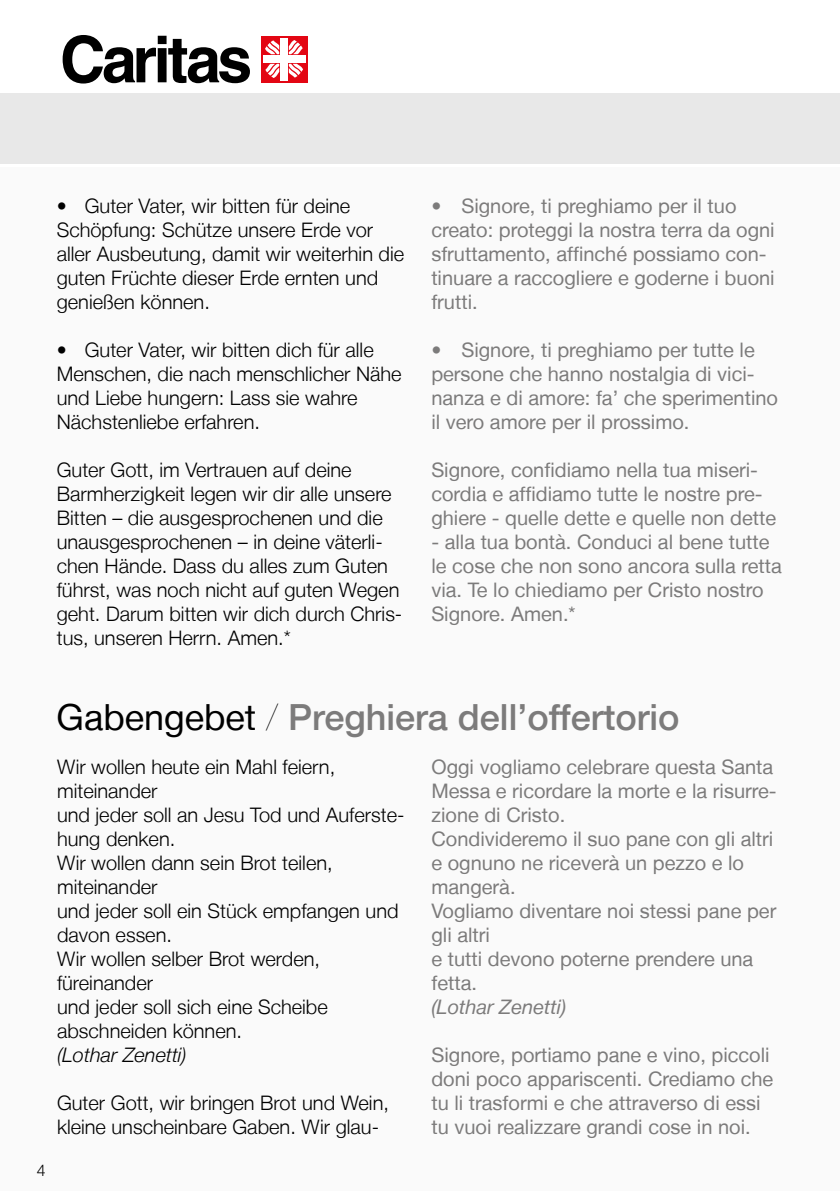
<style>
.page{position:relative;width:840px;height:1191px;background:#fff}
.page>*{position:absolute;margin:0;border:0;box-sizing:border-box;transform-origin:0 0}
.t1{font:500 36px "Helvetica Neue LT";color:#7c7b7b}
.t2{font:20px/24px "Helvetica Neue LT";color:#7c7b7b}
.t3{font:300 20px/24px "Helvetica Neue LT";color:#000}
.t4{font:italic 300 20px "Helvetica Neue LT";color:#000}
.t5{font:italic 20px "Helvetica Neue LT";color:#7c7b7b}
.t6{font:300 16px "Helvetica Neue LT";color:#000}
.s1{font-weight:400;color:#000}
.s2{font-weight:200;color:#000}
</style>
<div class="page">
<div style="left:0;top:167px;width:839px;height:1024px;background:#fafafa"></div>
<div style="left:0;top:93px;width:839px;height:70px;background:#e3e3e3"></div>
<svg style="left:63px;top:35px;width:187px;height:49px"></svg>
<div style="left:260px;top:36px;width:47px;height:46px;background:#e30613"></div>
<div style="left:263px;top:55px;width:42px;height:8px;background:#fff"></div>
<div style="left:280px;top:38px;width:8px;height:42px;background:#fff"></div>
<svg style="left:265px;top:40px;width:14px;height:14px"></svg>
<svg style="left:288px;top:40px;width:14px;height:14px"></svg>
<svg style="left:288px;top:64px;width:15px;height:14px"></svg>
<svg style="left:265px;top:64px;width:14px;height:14px"></svg>
<p class="t3" style="left:57px;top:193px;width:349px">• Guter Vater, wir bitten für deine Schöpfung: Schütze unsere Erde vor aller Ausbeutung, damit wir weiterhin die guten Früchte dieser Erde ernten und genießen können.</p>
<p class="t3" style="left:57px;top:337px;width:346px">• Guter Vater, wir bitten dich für alle Menschen, die nach menschlicher Nähe und Liebe hungern: Lass sie wahre Nächstenliebe erfahren.</p>
<p class="t3" style="left:57px;top:457px;width:347px">Guter Gott, im Vertrauen auf deine Barmherzigkeit legen wir dir alle unsere Bitten – die ausgesprochenen und die unausgesprochenen – in deine väterli&shy;chen Hände. Dass du alles zum Guten führst, was noch nicht auf guten Wegen geht. Darum bitten wir dich durch Chris&shy;tus, unseren Herrn. Amen.*</p>
<p class="t2" style="left:431px;top:193px;width:344px">• Signore, ti preghiamo per il tuo creato: proteggi la nostra terra da ogni sfruttamento, affinché possiamo con&shy;tinuare a raccogliere e goderne i buoni frutti.</p>
<p class="t2" style="left:431px;top:337px;width:348px">• Signore, ti preghiamo per tutte le persone che hanno nostalgia di vici&shy;nanza e di amore: fa’ che sperimentino il vero amore per il prossimo.</p>
<p class="t2" style="left:431px;top:457px;width:346px">Signore, confidiamo nella tua miseri&shy;cordia e affidiamo tutte le nostre pre&shy;ghiere - quelle dette e quelle non dette</p>
<p class="t2" style="left:431px;top:529px;width:352px">- alla tua bontà. Conduci al bene tutte le cose che non sono ancora sulla retta via. Te lo chiediamo per Cristo nostro<br>Signore. Amen.*</p>
<p class="t6" style="left:37px;top:1161px;width:10px">4</p>
<h1 class="t1" style="left:57px;top:695px;width:624px"><span class="s1">Gabengebet</span> <span class="s2">/</span> Preghiera dell’offertorio</h1>
<p class="t3" style="left:57px;top:754px;width:349px">Wir wollen heute ein Mahl feiern, miteinander<br>und jeder soll an Jesu Tod und Auferste&shy;hung denken.<br>Wir wollen dann sein Brot teilen, miteinander<br>und jeder soll ein Stück empfangen und davon essen.<br>Wir wollen selber Brot werden, füreinander<br>und jeder soll sich eine Scheibe abschneiden können.</p>
<p class="t4" style="left:57px;top:1042px;width:131px">(Lothar Zenetti)</p>
<p class="t3" style="left:57px;top:1090px;width:333px">Guter Gott, wir bringen Brot und Wein, kleine unscheinbare Gaben. Wir glau-</p>
<p class="t2" style="left:431px;top:754px;width:346px">Oggi vogliamo celebrare questa Santa<br>Messa e ricordare la morte e la risurre&shy;zione di Cristo.<br>Condivideremo il suo pane con gli altri e ognuno ne riceverà un pezzo e lo mangerà.<br>Vogliamo diventare noi stessi pane per gli altri<br>e tutti devono poterne prendere una fetta.</p>
<p class="t5" style="left:431px;top:994px;width:136px">(Lothar Zenetti)</p>
<p class="t2" style="left:431px;top:1042px;width:343px">Signore, portiamo pane e vino, piccoli doni poco appariscenti. Crediamo che tu li trasformi e che attraverso di essi tu vuoi realizzare grandi cose in noi.</p>
</div>
